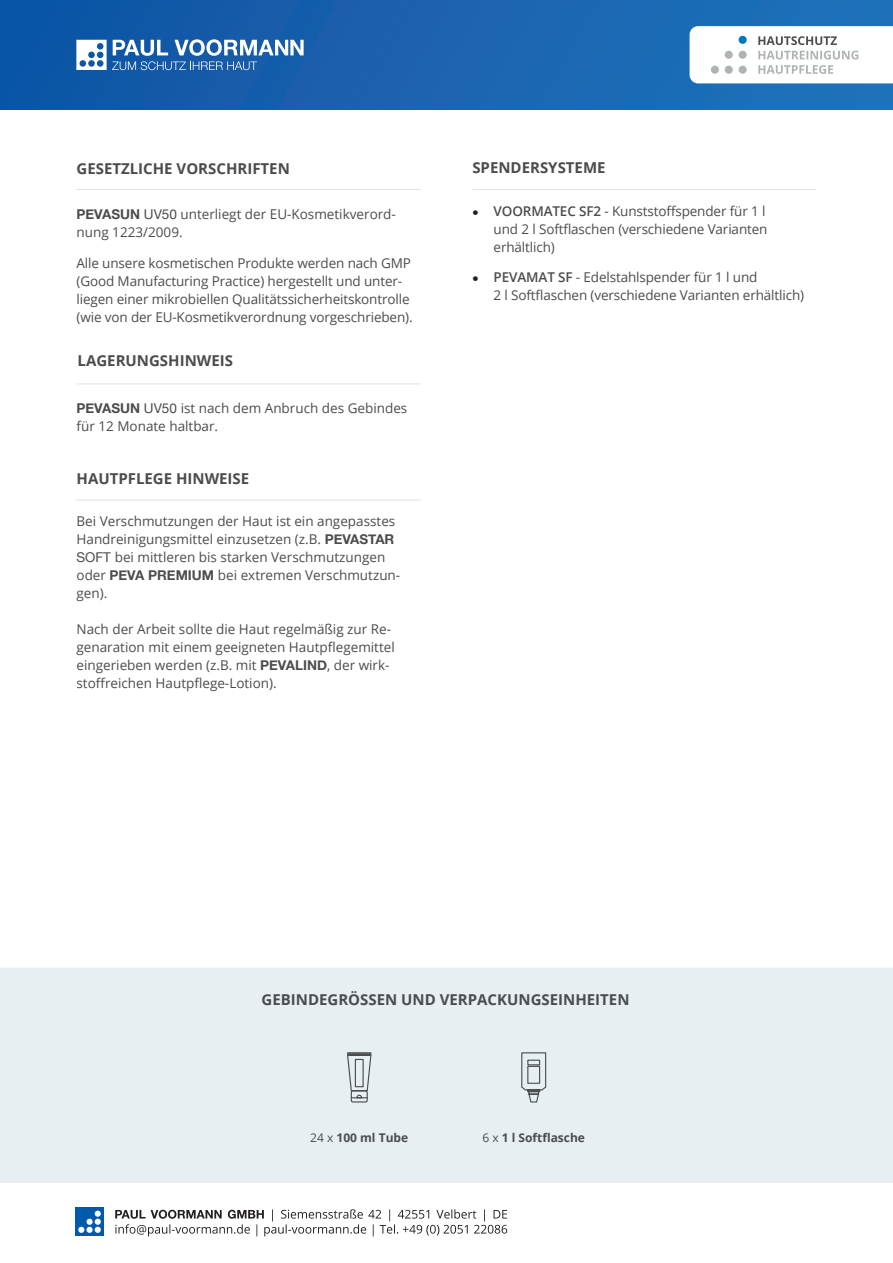
<style>
.page{position:relative;width:893px;height:1263px;background:#fff}
.page>*{position:absolute;margin:0;border:0;box-sizing:border-box;transform-origin:0 0}
.t1{font:700 15px "Open Sans";color:#4b4c4d}
.Listen_mit_Punkt{font:13.5px/18px "Open Sans";color:#4b4c4d}
.t2{font:700 12px "Open Sans";color:#4b4c4d}
.s1{font-family:"Helvetica Neue";font-weight:700}
.s2{font-family:"Helvetica Neue"}
.s3{font-family:"Entypo";color:#231f20}
.s4{font-weight:600}
.s5{font-weight:400}
</style>
<div class="page">
<div style="left:0;top:968px;width:893px;height:213px;background:#e7eff3"></div>
<svg style="left:0;top:1181px;width:893px;height:56px"></svg>
<img style="left:0;top:0;width:893px;height:110px">
<hr style="left:77px;top:189px;width:344px;height:1px;background:#dde3e8">
<hr style="left:77px;top:383px;width:344px;height:1px;background:#dde3e8">
<hr style="left:472px;top:189px;width:344px;height:1px;background:#dde3e8">
<hr style="left:77px;top:500px;width:344px;height:1px;background:#dde3e8">
<div style="left:75px;top:1207px;width:29px;height:29px;background:#015aaa"></div>
<div style="left:86px;top:1227px;width:7px;height:6px;background:#fff;border-radius:50%"></div>
<svg style="left:78px;top:1227px;width:6px;height:6px"></svg>
<svg style="left:95px;top:1219px;width:6px;height:14px"></svg>
<div style="left:86px;top:1219px;width:7px;height:6px;background:#fff;border-radius:50%"></div>
<div style="left:95px;top:1210px;width:6px;height:7px;background:#fff;border-radius:50%"></div>
<svg style="left:115px;top:1209px;width:392px;height:27px"></svg>
<svg style="left:76px;top:39px;width:228px;height:31px"></svg>
<svg style="left:690px;top:26px;width:203px;height:57px"></svg>
<div style="left:351px;top:1090px;width:17px;height:12px;border:1px solid #4b4c4d;border-radius:2px"></div>
<svg style="left:346px;top:1052px;width:26px;height:47px"></svg>
<svg style="left:521px;top:1052px;width:26px;height:51px"></svg>
<p class="t1" style="left:77px;top:158px;width:215px">GESETZLICHE VORSCHRIFTEN</p>
<p class="Listen_mit_Punkt" style="left:77px;top:205px;width:321px"><span class="s1">PEVASUN</span> <span class="s2">UV50</span> unterliegt der EU-Kosmetikverord&shy;nung 1223/2009.</p>
<p class="Listen_mit_Punkt" style="left:77px;top:254px;width:338px">Alle unsere kosmetischen Produkte werden nach GMP (Good Manufacturing Practice) hergestellt und unter&shy;liegen einer mikrobiellen Qualitätssicherheitskontrolle (wie von der EU-Kosmetikverordnung vorgeschrieben).</p>
<p class="t1" style="left:78px;top:350px;width:157px">LAGERUNGSHINWEIS</p>
<p class="Listen_mit_Punkt" style="left:77px;top:399px;width:332px"><span class="s1">PEVASUN</span> <span class="s2">UV50</span> ist nach dem Anbruch des Gebindes für 12 Monate haltbar.</p>
<p class="t1" style="left:77px;top:468px;width:174px">HAUTPFLEGE HINWEISE</p>
<p class="Listen_mit_Punkt" style="left:77px;top:512px;width:320px">Bei Verschmutzungen der Haut ist ein angepasstes</p>
<p class="Listen_mit_Punkt" style="left:77px;top:530px;width:325px">Handreinigungsmittel einzusetzen (z.B. <span class="s1">PEVASTAR </span><span class="s2">SOFT</span> bei mittleren bis starken Verschmutzungen oder <span class="s1">PEVA PREMIUM</span> bei extremen Verschmutzun&shy;gen).</p>
<p class="Listen_mit_Punkt" style="left:77px;top:620px;width:320px">Nach der Arbeit sollte die Haut regelmäßig zur Re&shy;genaration mit einem geeigneten Hautpflegemittel</p>
<p class="Listen_mit_Punkt" style="left:77px;top:656px;width:315px">eingerieben werden (z.B. mit <span class="s1">PEVALIND</span>, der wirk&shy;stoffreichen Hautpflege-Lotion).</p>
<p class="t1" style="left:472px;top:157px;width:135px">SPENDERSYSTEME</p>
<p class="Listen_mit_Punkt" style="left:494px;top:201px;width:275px;text-indent:-21px"><span class="s3">}</span> <span class="s4">VOORMATEC SF2</span> - Kunststoffspender für 1 l und 2 l Softflaschen (verschiedene Varianten erhältlich)</p>
<p class="Listen_mit_Punkt" style="left:494px;top:268px;width:312px;text-indent:-21px"><span class="s3">}</span> <span class="s4">PEVAMAT SF</span> - Edelstahlspender für 1 l und<br>2 l Softflaschen (verschiedene Varianten erhältlich)</p>
<p class="t1" style="left:262px;top:989px;width:369px">GEBINDEGRÖSSEN UND VERPACKUNGSEINHEITEN</p>
<p class="t2" style="left:310px;top:1129px;width:100px"><span class="s5">24 x</span> 100 ml Tube</p>
<p class="t2" style="left:482px;top:1129px;width:104px"><span class="s5">6 x</span> 1 l Softflasche</p>
</div>
